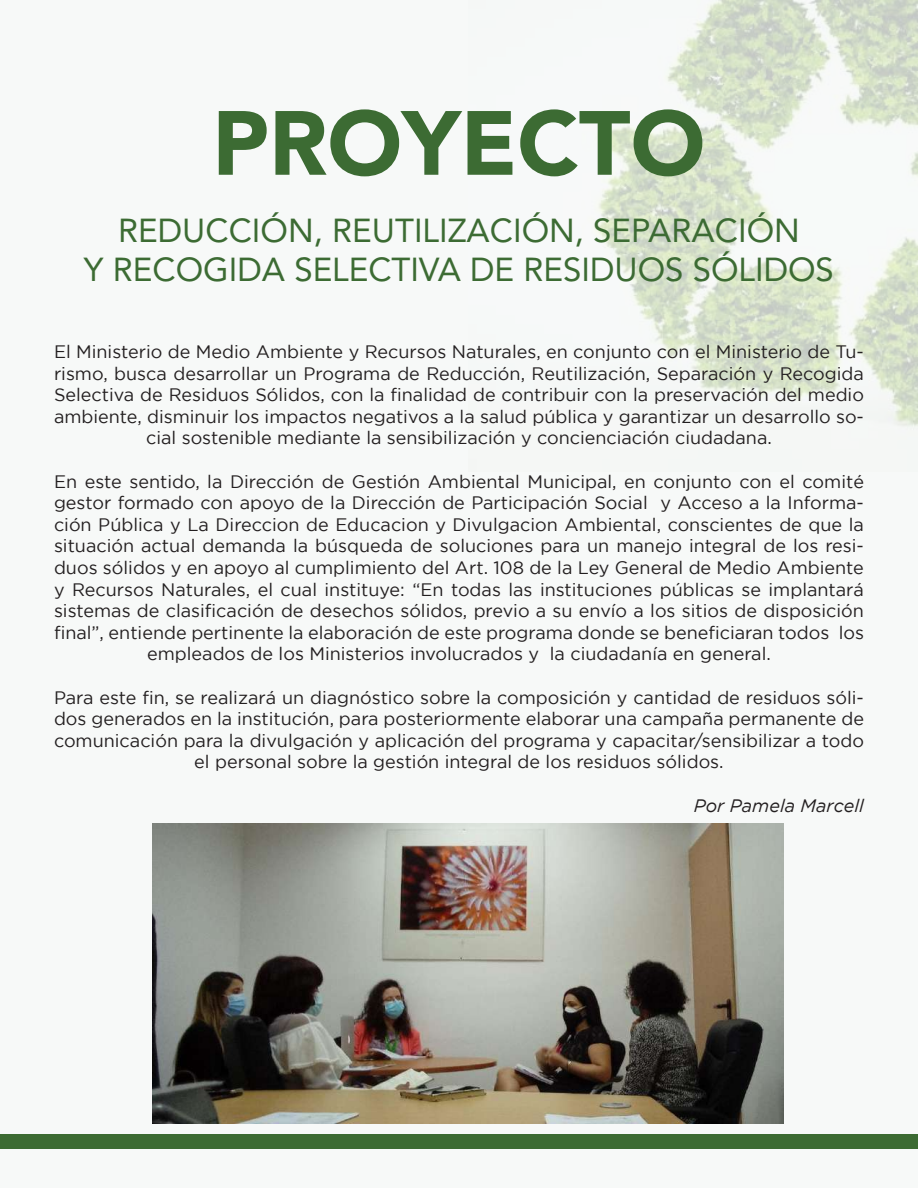
<style>
.page{position:relative;width:918px;height:1188px;background:#f7f9f8}
.page>*{position:absolute;margin:0;border:0;box-sizing:border-box;transform-origin:0 0}
.t1{font:900 90px "Avenir LT Std";color:#3c6b33}
.t2{font:33px/39.6px "Avenir LT Std";color:#3c6b33;text-align:center}
.t3{font:18px/21.6px "Gotham";color:#231f20;text-align:center}
.t4{font:italic 18px "Gotham";color:#231f20}
</style>
<div class="page">
<img style="left:594px;top:0;width:324px;height:426px">
<div style="left:0;top:1134px;width:918px;height:14px;background:#3c6b33"></div>
<img style="left:153px;top:824px;width:630px;height:299px">
<h1 class="t1" style="left:212px;top:89px;width:495px">PROYECTO</h1>
<h2 class="t2" style="left:84px;top:211px;width:752px">REDUCCIÓN, REUTILIZACIÓN, SEPARACIÓN<br>Y RECOGIDA SELECTIVA DE RESIDUOS SÓLIDOS</h2>
<p class="t3" style="left:54px;top:341px;width:812px">El Ministerio de Medio Ambiente y Recursos Naturales, en conjunto con el Ministerio de Tu&shy;rismo, busca desarrollar un Programa de Reducción, Reutilización, Separación y Recogida Selectiva de Residuos Sólidos, con la finalidad de contribuir con la preservación del medio ambiente, disminuir los impactos negativos a la salud pública y garantizar un desarrollo so&shy;cial sostenible mediante la sensibilización y concienciación ciudadana.</p>
<p class="t3" style="left:54px;top:470px;width:812px">En este sentido, la Dirección de Gestión Ambiental Municipal, en conjunto con el comité gestor formado con apoyo de la Dirección de Participación Social y Acceso a la Informa&shy;ción Pública y La Direccion de Educacion y Divulgacion Ambiental, conscientes de que la situación actual demanda la búsqueda de soluciones para un manejo integral de los resi&shy;duos sólidos y en apoyo al cumplimiento del Art. 108 de la Ley General de Medio Ambiente y Recursos Naturales, el cual instituye: “En todas las instituciones públicas se implantará sistemas de clasificación de desechos sólidos, previo a su envío a los sitios de disposición final”, entiende pertinente la elaboración de este programa donde se beneficiaran todos los empleados de los Ministerios involucrados y la ciudadanía en general.</p>
<p class="t3" style="left:54px;top:686px;width:812px">Para este fin, se realizará un diagnóstico sobre la composición y cantidad de residuos sóli&shy;dos generados en la institución, para posteriormente elaborar una campaña permanente de comunicación para la divulgación y aplicación del programa y capacitar/sensibilizar a todo el personal sobre la gestión integral de los residuos sólidos.</p>
<p class="t4" style="left:694px;top:795px;width:172px">Por Pamela Marcell</p>
</div>
